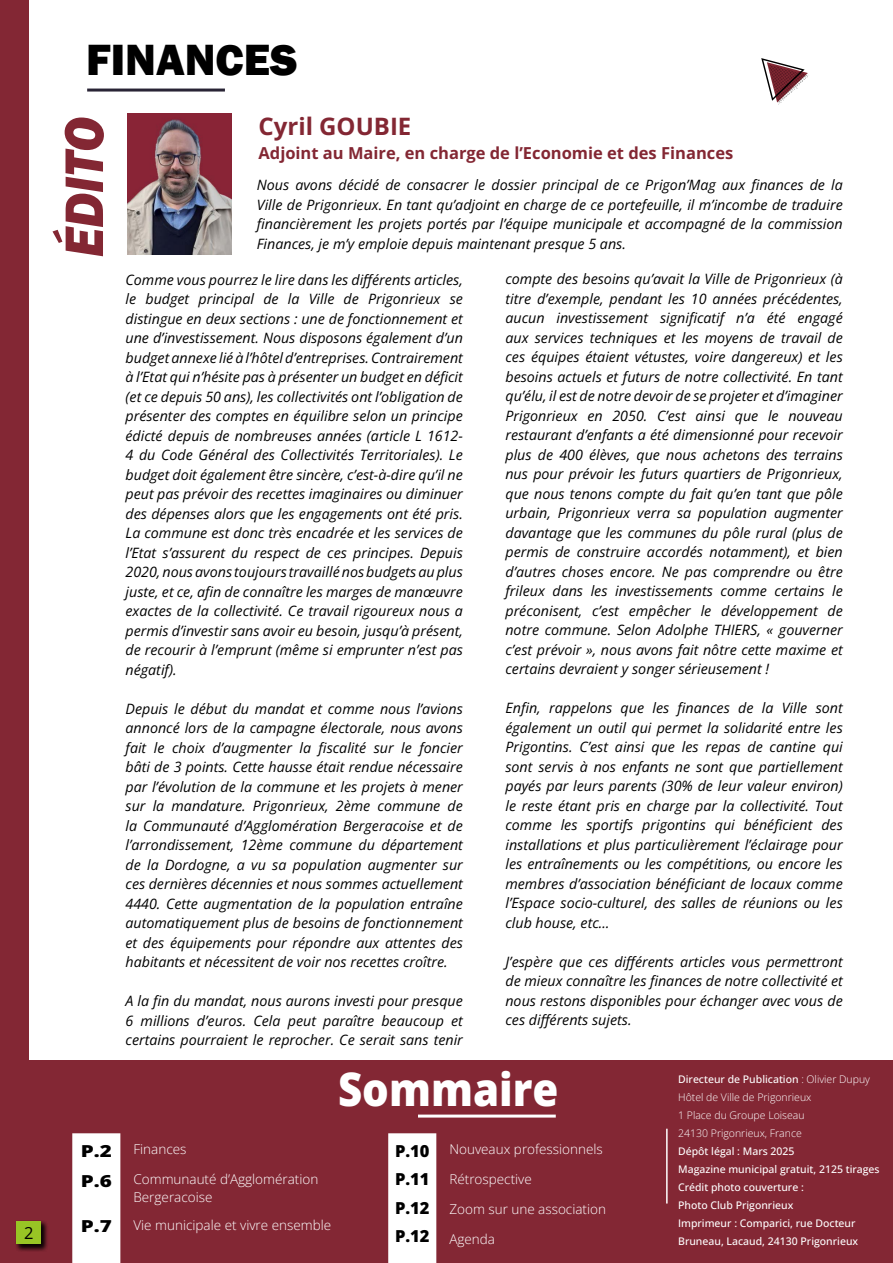
<style>
.page{position:relative;width:893px;height:1263px;background:#fff}
.page>*{position:absolute;margin:0;border:0;box-sizing:border-box;transform-origin:0 0}
.t1{font:italic 800 56.1px "Franklin Gothic";color:#832733;scale:.91 1}
.t2{font:800 46.2px "Open Sans";color:#fff;scale:.91 1}
.t3{font:800 45px "Franklin Gothic";color:#000}
.t4{font:700 24px "Open Sans";color:#832733}
.t5{font:700 16.5px "Open Sans";color:#832733}
.t6{font:800 16.5px/28.5px "Open Sans";color:#000;text-align:justify}
.t7{font:800 16.5px/30px "Open Sans";color:#000;scale:1.25 1}
.t8{font:16.5px "Open Sans";color:#000}
.t9{font:italic 14.25px/19.5px "Open Sans";color:#000;text-align:justify}
.t10{font:300 13.5px/18px "Open Sans";color:#fff}
.t11{font:500 10.5px/18px "Open Sans";color:#fff}
.t12{font:300 10.5px/18px "Open Sans";color:#fff}
.s1{font-weight:500}
</style>
<div class="page">
<div style="left:28px;top:1061px;width:865px;height:202px;background:#832734"></div>
<div style="left:0;top:0;width:28px;height:1263px;background:#832734"></div>
<hr style="left:418px;top:1114px;width:138px;height:3px;background:#fff">
<svg style="left:761px;top:58px;width:47px;height:47px"></svg>
<hr style="left:87px;top:89px;width:138px;height:3px;background:#292435">
<div style="left:15px;top:1220px;width:33px;height:32px;background:#000;opacity:.75"></div>
<div style="left:17px;top:1221px;width:24px;height:23px;background:#98c525"></div>
<img style="left:127px;top:114px;width:104px;height:140px">
<hr style="left:666px;top:1129px;width:2px;height:74px;background:#fff">
<div style="left:72px;top:1133px;width:48px;height:130px;background:#fff"></div>
<div style="left:388px;top:1133px;width:48px;height:130px;background:#fff"></div>
<p class="t8" style="left:24px;top:1224px;width:11px">62</p>
<h3 class="t3" style="left:86px;top:31px;width:213px">FINANCES</h3>
<h1 class="t1" style="left:48px;top:257px;width:155px;rotate:-90deg">ÉDITO</h1>
<p class="t7" style="left:81px;top:1135px;width:26px">P.2<br>P.6</p>
<p class="t7" style="left:81px;top:1210px;width:26px">P.7</p>
<h3 class="t4" style="left:259px;top:109px;width:154px">Cyril GOUBIE</h3>
<p class="t5" style="left:259px;top:142px;width:476px">Adjoint au Maire, en charge de l’Economie et des Finances</p>
<p class="t9" style="left:257px;top:175px;width:587px">Nous avons décidé de consacrer le dossier principal de ce Prigon’Mag aux finances de la Ville de Prigonrieux. En tant qu’adjoint en charge de ce portefeuille, il m’incombe de traduire financièrement les projets portés par l’équipe municipale et accompagné de la commission Finances, je m’y emploie depuis maintenant presque 5 ans.</p>
<p class="t9" style="left:126px;top:269px;width:339px">Comme vous pourrez le lire dans les différents articles, le budget principal de la Ville de Prigonrieux se distingue en deux sections : une de fonctionnement et une d’investissement. Nous disposons également d’un budget annexe lié à l’hôtel d’entreprises. Contrairement à l’Etat qui n’hésite pas à présenter un budget en déficit (et ce depuis 50 ans), les collectivités ont l’obligation de présenter des comptes en équilibre selon un principe édicté depuis de nombreuses années (article L 1612- 4 du Code Général des Collectivités Territoriales). Le budget doit également être sincère, c’est-à-dire qu’il ne peut pas prévoir des recettes imaginaires ou diminuer des dépenses alors que les engagements ont été pris.<br>La commune est donc très encadrée et les services de l’Etat s’assurent du respect de ces principes. Depuis 2020, nous avons toujours travaillé nos budgets au plus juste, et ce, afin de connaître les marges de manœuvre exactes de la collectivité. Ce travail rigoureux nous a permis d’investir sans avoir eu besoin, jusqu’à présent, de recourir à l’emprunt (même si emprunter n’est pas négatif).</p>
<p class="t9" style="left:126px;top:698px;width:339px">Depuis le début du mandat et comme nous l’avions annoncé lors de la campagne électorale, nous avons fait le choix d’augmenter la fiscalité sur le foncier bâti de 3 points. Cette hausse était rendue nécessaire par l’évolution de la commune et les projets à mener sur la mandature. Prigonrieux, 2ème commune de la Communauté d’Agglomération Bergeracoise et de l’arrondissement, 12ème commune du département de la Dordogne, a vu sa population augmenter sur ces dernières décennies et nous sommes actuellement 4440. Cette augmentation de la population entraîne automatiquement plus de besoins de fonctionnement et des équipements pour répondre aux attentes des habitants et nécessitent de voir nos recettes croître.</p>
<p class="t9" style="left:126px;top:991px;width:339px">A la fin du mandat, nous aurons investi pour presque 6 millions d’euros. Cela peut paraître beaucoup et certains pourraient le reprocher. Ce serait sans tenir</p>
<p class="t9" style="left:505px;top:269px;width:339px">compte des besoins qu’avait la Ville de Prigonrieux (à titre d’exemple, pendant les 10 années précédentes, aucun investissement significatif n’a été engagé aux services techniques et les moyens de travail de ces équipes étaient vétustes, voire dangereux) et les besoins actuels et futurs de notre collectivité. En tant qu’élu, il est de notre devoir de se projeter et d’imaginer Prigonrieux en 2050. C’est ainsi que le nouveau restaurant d’enfants a été dimensionné pour recevoir plus de 400 élèves, que nous achetons des terrains nus pour prévoir les futurs quartiers de Prigonrieux, que nous tenons compte du fait qu’en tant que pôle urbain, Prigonrieux verra sa population augmenter davantage que les communes du pôle rural (plus de permis de construire accordés notamment), et bien d’autres choses encore. Ne pas comprendre ou être frileux dans les investissements comme certains le préconisent, c’est empêcher le développement de notre commune. Selon Adolphe THIERS, « gouverner c’est prévoir », nous avons fait nôtre cette maxime et certains devraient y songer sérieusement !</p>
<p class="t9" style="left:505px;top:698px;width:339px">Enfin, rappelons que les finances de la Ville sont également un outil qui permet la solidarité entre les Prigontins. C’est ainsi que les repas de cantine qui sont servis à nos enfants ne sont que partiellement payés par leurs parents (30% de leur valeur environ) le reste étant pris en charge par la collectivité. Tout comme les sportifs prigontins qui bénéficient des installations et plus particulièrement l’éclairage pour les entraînements ou les compétitions, ou encore les membres d’association bénéficiant de locaux comme l’Espace socio-culturel, des salles de réunions ou les club house, etc…</p>
<p class="t9" style="left:505px;top:951px;width:339px">J’espère que ces différents articles vous permettront de mieux connaître les finances de notre collectivité et nous restons disponibles pour échanger avec vous de ces différents sujets.</p>
<h2 class="t2" style="left:338px;top:1053px;width:244px">Sommaire</h2>
<p class="t10" style="left:133px;top:1139px;width:55px">Finances</p>
<p class="t10" style="left:133px;top:1169px;width:186px">Communauté d’Agglomération<br>Bergeracoise</p>
<p class="t10" style="left:133px;top:1216px;width:199px">Vie municipale et vivre ensemble</p>
<p class="t6" style="left:395px;top:1136px;width:36px">P.10<br>P.11<br>P.12<br>P.12</p>
<p class="t10" style="left:449px;top:1139px;width:155px">Nouveaux professionnels</p>
<p class="t10" style="left:449px;top:1169px;width:84px">Rétrospective</p>
<p class="t10" style="left:449px;top:1199px;width:158px">Zoom sur une association</p>
<p class="t10" style="left:449px;top:1229px;width:47px">Agenda</p>
<p class="t12" style="left:678px;top:1070px;width:193px"><span class="s1">Directeur de Publication</span> : Olivier Dupuy<br>Hôtel de Ville de Prigonrieux<br>1 Place du Groupe Loiseau<br>24130 Prigonrieux, France</p>
<p class="t11" style="left:678px;top:1142px;width:203px">Dépôt légal : Mars 2025<br>Magazine municipal gratuit, 2125 tirages<br>Crédit photo couverture :<br>Photo Club Prigonrieux<br>Imprimeur : Comparici, rue Docteur<br>Bruneau, Lacaud, 24130 Prigonrieux</p>
</div>
